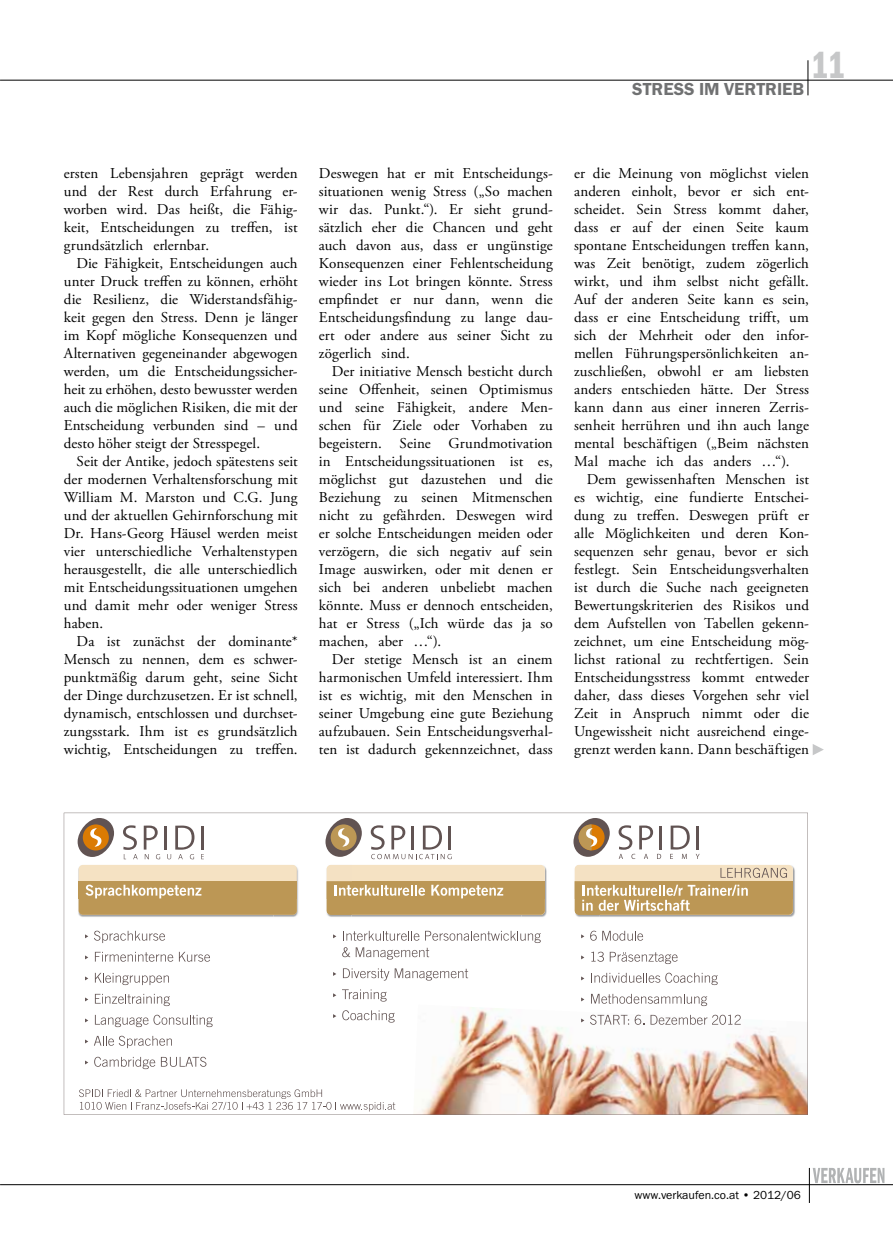
<style>
.page{position:relative;width:893px;height:1234px;background:#fff}
.page>*{position:absolute;margin:0;border:0;box-sizing:border-box;transform-origin:0 0}
.t1{font:39px "Franklin Gothic URW Com Dem";color:#c6c7c8}
.t2{font:18px "Franklin Gothic URW Dem";color:#707172}
.t3{font:15px/18px "Adobe Garamond Pro";letter-spacing:.01em;color:#000;text-align:justify}
.t4{font:12px "Franklin Gothic URW Boo";color:#000}
</style>
<div class="page">
<hr style="left:808px;top:60px;width:1px;height:35px;background:#000">
<hr style="left:0;top:80px;width:893px;height:1px;background:#000">
<svg style="left:813px;top:1168px;width:71px;height:14px"></svg>
<hr style="left:809px;top:1167px;width:1px;height:35px;background:#000">
<hr style="left:0;top:1183px;width:893px;height:1px;background:#000">
<svg style="left:64px;top:812px;width:744px;height:302px"></svg>
<svg style="left:813px;top:744px;width:11px;height:11px"></svg>
<p class="t2" style="left:632px;top:78px;width:173px">STRESS IM VERTRIEB</p>
<h1 class="t1" style="left:812px;top:43px;width:35px">11</h1>
<p class="t3" style="left:64px;top:165px;width:235px">ersten Lebensjahren geprägt werden und der Rest durch Erfahrung er&shy;worben wird. Das heißt, die Fähig&shy;keit, Entscheidungen zu treffen, ist grundsätzlich erlernbar.</p>
<p class="t3" style="left:64px;top:255px;width:235px;text-indent:13px">Die Fähigkeit, Entscheidungen auch unter Druck treffen zu können, erhöht die Resilienz, die Widerstandsfähig&shy;keit gegen den Stress. Denn je länger im Kopf mögliche Konsequenzen und Alternativen gegeneinander abgewogen werden, um die Entscheidungssicher&shy;heit zu erhöhen, desto bewusster werden auch die möglichen Risiken, die mit der Entscheidung verbunden sind – und desto höher steigt der Stresspegel.</p>
<p class="t3" style="left:64px;top:453px;width:235px;text-indent:13px">Seit der Antike, jedoch spätestens seit der modernen Verhaltensforschung mit William M. Marston und C.G. Jung und der aktuellen Gehirnforschung mit Dr. Hans-Georg Häusel werden meist vier unterschiedliche Verhaltenstypen herausgestellt, die alle unterschiedlich mit Entscheidungssituationen umgehen und damit mehr oder weniger Stress haben.</p>
<p class="t3" style="left:64px;top:633px;width:235px;text-indent:13px">Da ist zunächst der dominante* Mensch zu nennen, dem es schwer&shy;punktmäßig darum geht, seine Sicht der Dinge durchzusetzen. Er ist schnell, dynamisch, entschlossen und durchset&shy;zungsstark. Ihm ist es grundsätzlich wichtig, Entscheidungen zu treffen.</p>
<p class="t3" style="left:319px;top:165px;width:235px">Deswegen hat er mit Entscheidungs&shy;situationen wenig Stress („So machen wir das. Punkt.“). Er sieht grund&shy;sätzlich eher die Chancen und geht auch davon aus, dass er ungünstige Konsequenzen einer Fehlentscheidung wieder ins Lot bringen könnte. Stress empfindet er nur dann, wenn die Entscheidungsfindung zu lange dau&shy;ert oder andere aus seiner Sicht zu zögerlich sind.</p>
<p class="t3" style="left:319px;top:363px;width:235px;text-indent:13px">Der initiative Mensch besticht durch seine Offenheit, seinen Optimismus und seine Fähigkeit, andere Men&shy;schen für Ziele oder Vorhaben zu begeistern. Seine Grundmotivation in Entscheidungssituationen ist es, möglichst gut dazustehen und die Beziehung zu seinen Mitmenschen nicht zu gefährden. Deswegen wird er solche Entscheidungen meiden oder verzögern, die sich negativ auf sein Image auswirken, oder mit denen er sich bei anderen unbeliebt machen könnte. Muss er dennoch entscheiden, hat er Stress („Ich würde das ja so machen, aber …“).</p>
<p class="t3" style="left:319px;top:651px;width:235px;text-indent:13px">Der stetige Mensch ist an einem harmonischen Umfeld interessiert. Ihm ist es wichtig, mit den Menschen in seiner Umgebung eine gute Beziehung aufzubauen. Sein Entscheidungsverhal&shy;ten ist dadurch gekennzeichnet, dass</p>
<p class="t3" style="left:574px;top:165px;width:236px">er die Meinung von möglichst vielen anderen einholt, bevor er sich ent&shy;scheidet. Sein Stress kommt daher, dass er auf der einen Seite kaum spontane Entscheidungen treffen kann, was Zeit benötigt, zudem zögerlich wirkt, und ihm selbst nicht gefällt.<br>Auf der anderen Seite kann es sein, dass er eine Entscheidung trifft, um sich der Mehrheit oder den infor&shy;mellen Führungspersönlichkeiten an&shy;zuschließen, obwohl er am liebsten anders entschieden hätte. Der Stress kann dann aus einer inneren Zerris&shy;senheit herrühren und ihn auch lange mental beschäftigen („Beim nächsten Mal mache ich das anders …“).</p>
<p class="t3" style="left:574px;top:471px;width:236px;text-indent:13px">Dem gewissenhaften Menschen ist es wichtig, eine fundierte Entschei&shy;dung zu treffen. Deswegen prüft er alle Möglichkeiten und deren Kon&shy;sequenzen sehr genau, bevor er sich festlegt. Sein Entscheidungsverhalten ist durch die Suche nach geeigneten Bewertungskriterien des Risikos und dem Aufstellen von Tabellen gekenn&shy;zeichnet, um eine Entscheidung mög&shy;lichst rational zu rechtfertigen. Sein Entscheidungsstress kommt entweder daher, dass dieses Vorgehen sehr viel Zeit in Anspruch nimmt oder die Ungewissheit nicht ausreichend einge&shy;grenzt werden kann. Dann beschäftigen</p>
<p class="t4" style="left:634px;top:1186px;width:168px">www.verkaufen.co.at • 2012/06</p>
</div>
